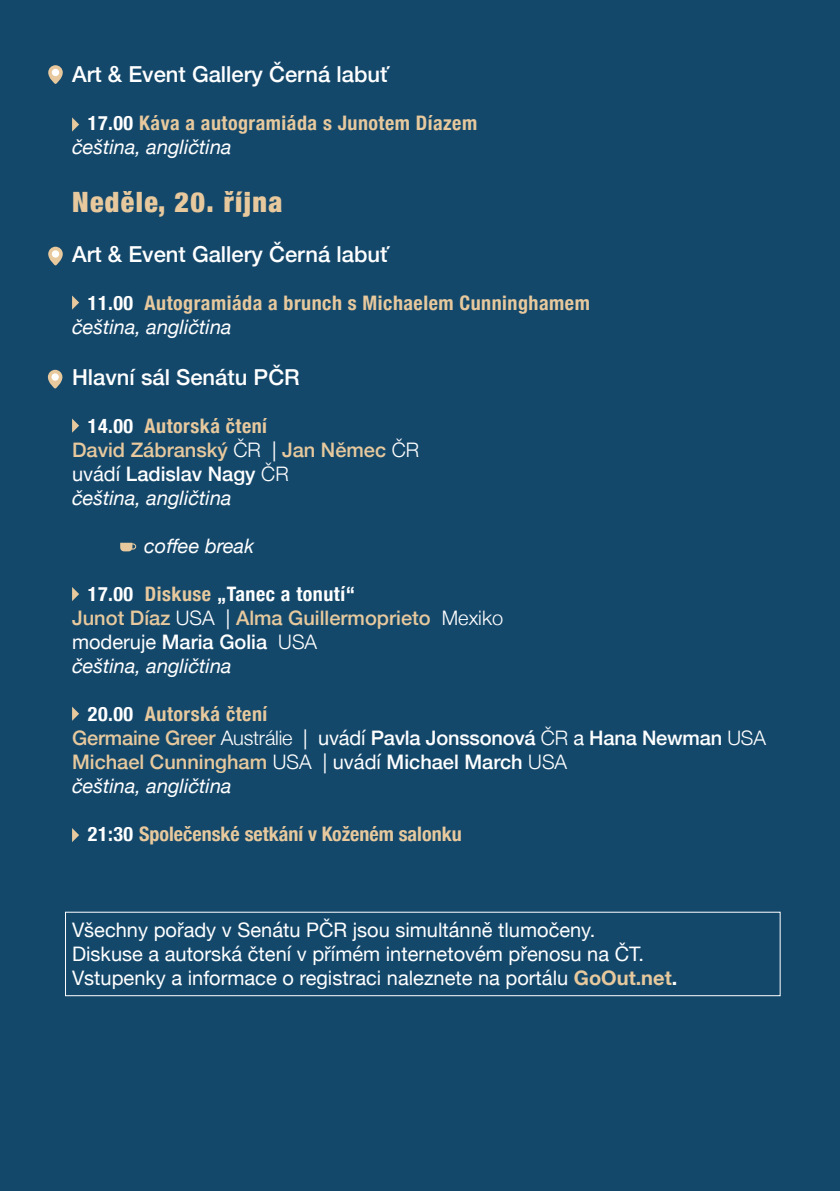
<style>
.page{position:relative;width:840px;height:1191px;background:#fff}
.page>*{position:absolute;margin:0;border:0;box-sizing:border-box;transform-origin:0 0}
.t1{font:900 condensed 28px "Helvetica Neue";letter-spacing:.05em;color:#e7c99d}
.t2{font:500 22px "Helvetica Neue";color:#fff}
.t3{font:20px "Helvetica Neue";color:#fff}
.t4{font:700 condensed 20px "Helvetica Neue";letter-spacing:.025em;color:#e7c99d}
.t5{font:italic 20px "Helvetica Neue";color:#fff}
.t6{font:500 20px "Helvetica Neue";color:#e7c99d}
.t7{font:500 20px "Helvetica Neue";color:#fff}
.t8{font:700 condensed 20px "Helvetica Neue";letter-spacing:.025em;color:#fff}
.t9{font:700 condensed 20px "Helvetica Neue";color:#e7c99d}
.t10{font:300 20px "Helvetica Neue";color:#fff}
.s1{color:#fff}
.s2{font-weight:300;color:#fff}
.s3{font-weight:400}
.s4{font-weight:300}
.s5{color:#e7c99d}
.s6{font-weight:400;color:#fff}
.s7{font-weight:700;color:#e7c99d}
.s8{font-weight:700}
</style>
<div class="page">
<div style="left:0;top:0;width:839px;height:1191px;background:#14486b"></div>
<div style="left:65px;top:912px;width:715px;height:84px;border:1px solid #fff"></div>
<svg style="left:48px;top:65px;width:15px;height:19px"></svg>
<div style="left:52px;top:69px;width:7px;height:7px;background:#fff;border-radius:50%"></div>
<svg style="left:48px;top:247px;width:15px;height:18px"></svg>
<div style="left:52px;top:250px;width:7px;height:8px;background:#fff;border-radius:50%"></div>
<svg style="left:48px;top:370px;width:14px;height:18px"></svg>
<div style="left:51px;top:373px;width:8px;height:8px;background:#fff;border-radius:50%"></div>
<svg style="left:72px;top:117px;width:7px;height:15px"></svg>
<svg style="left:72px;top:295px;width:7px;height:15px"></svg>
<svg style="left:72px;top:418px;width:7px;height:15px"></svg>
<svg style="left:72px;top:587px;width:7px;height:14px"></svg>
<svg style="left:72px;top:706px;width:7px;height:15px"></svg>
<svg style="left:72px;top:828px;width:7px;height:14px"></svg>
<svg style="left:120px;top:543px;width:16px;height:8px"></svg>
<p class="t2" style="left:72px;top:57px;width:318px">Art &amp; Event Gallery Černá labuť</p>
<p class="t4" style="left:88px;top:107px;width:390px"><span class="s1">17.00</span> Káva a autogramiáda s Junotem Díazem</p>
<p class="t5" style="left:72px;top:133px;width:161px">čeština, angličtina</p>
<p class="t1" style="left:72px;top:179px;width:212px">Neděle, 20. října</p>
<p class="t2" style="left:72px;top:237px;width:318px">Art &amp; Event Gallery Černá labuť</p>
<p class="t4" style="left:144px;top:287px;width:446px">Autogramiáda a brunch s Michaelem Cunninghamem</p>
<p class="t8" style="left:88px;top:287px;width:47px">11.00</p>
<p class="t5" style="left:72px;top:313px;width:161px">čeština, angličtina</p>
<p class="t2" style="left:72px;top:359px;width:229px">Hlavní sál Senátu PČR</p>
<p class="t4" style="left:144px;top:409px;width:124px">Autorská čtení</p>
<p class="t8" style="left:88px;top:409px;width:47px">14.00</p>
<p class="t6" style="left:72px;top:433px;width:190px">David Zábranský <span class="s2">ČR</span></p>
<p class="t7" style="left:72px;top:457px;width:218px"><span class="s3">uvádí</span> Ladislav Nagy <span class="s4">ČR</span></p>
<p class="t5" style="left:72px;top:483px;width:161px">čeština, angličtina</p>
<p class="t5" style="left:144px;top:531px;width:111px">coffee break</p>
<p class="t8" style="left:145px;top:577px;width:211px"><span class="s5">Diskuse</span> „Tanec a tonutí”</p>
<p class="t6" style="left:272px;top:433px;width:149px"><span class="s6">|</span> Jan Němec <span class="s2">ČR</span></p>
<p class="t8" style="left:88px;top:577px;width:47px">17.00</p>
<p class="t6" style="left:72px;top:601px;width:144px">Junot Díaz <span class="s2">USA</span></p>
<p class="t6" style="left:226px;top:601px;width:206px"><span class="s6">|</span> Alma Guillermoprieto</p>
<p class="t7" style="left:72px;top:625px;width:196px"><span class="s3">moderuje</span> Maria Golia</p>
<p class="t5" style="left:72px;top:651px;width:161px">čeština, angličtina</p>
<p class="t4" style="left:145px;top:697px;width:124px">Autorská čtení</p>
<p class="t8" style="left:88px;top:697px;width:47px">20.00</p>
<p class="t10" style="left:278px;top:625px;width:40px">USA</p>
<p class="t10" style="left:441px;top:601px;width:63px">Mexiko</p>
<p class="t6" style="left:72px;top:721px;width:222px">Germaine Greer <span class="s2">Austrálie</span></p>
<p class="t3" style="left:303px;top:723px;width:6px">|</p>
<p class="t7" style="left:318px;top:721px;width:449px"><span class="s3">uvádí</span> Pavla Jonssonová <span class="s4">ČR</span> <span class="s3">a</span> Hana Newman <span class="s4">USA</span></p>
<p class="t7" style="left:322px;top:745px;width:246px"><span class="s3">| uvádí</span> Michael March <span class="s4">USA</span></p>
<p class="t6" style="left:72px;top:745px;width:241px">Michael Cunningham <span class="s2">USA</span></p>
<p class="t5" style="left:72px;top:771px;width:161px">čeština, angličtina</p>
<p class="t9" style="left:88px;top:817px;width:375px"><span class="s1">21:30</span> Společenské setkání v Koženém salonku</p>
<p class="t3" style="left:72px;top:915px;width:524px">Všechny pořady v Senátu PČR jsou simultánně tlumočeny.</p>
<p class="t3" style="left:72px;top:939px;width:573px">Diskuse a autorská čtení v přímém internetovém přenosu na ČT.</p>
<p class="t3" style="left:72px;top:963px;width:606px">Vstupenky a informace o registraci naleznete na portálu <span class="s7">GoOut.net</span><span class="s8">.</span></p>
</div>
